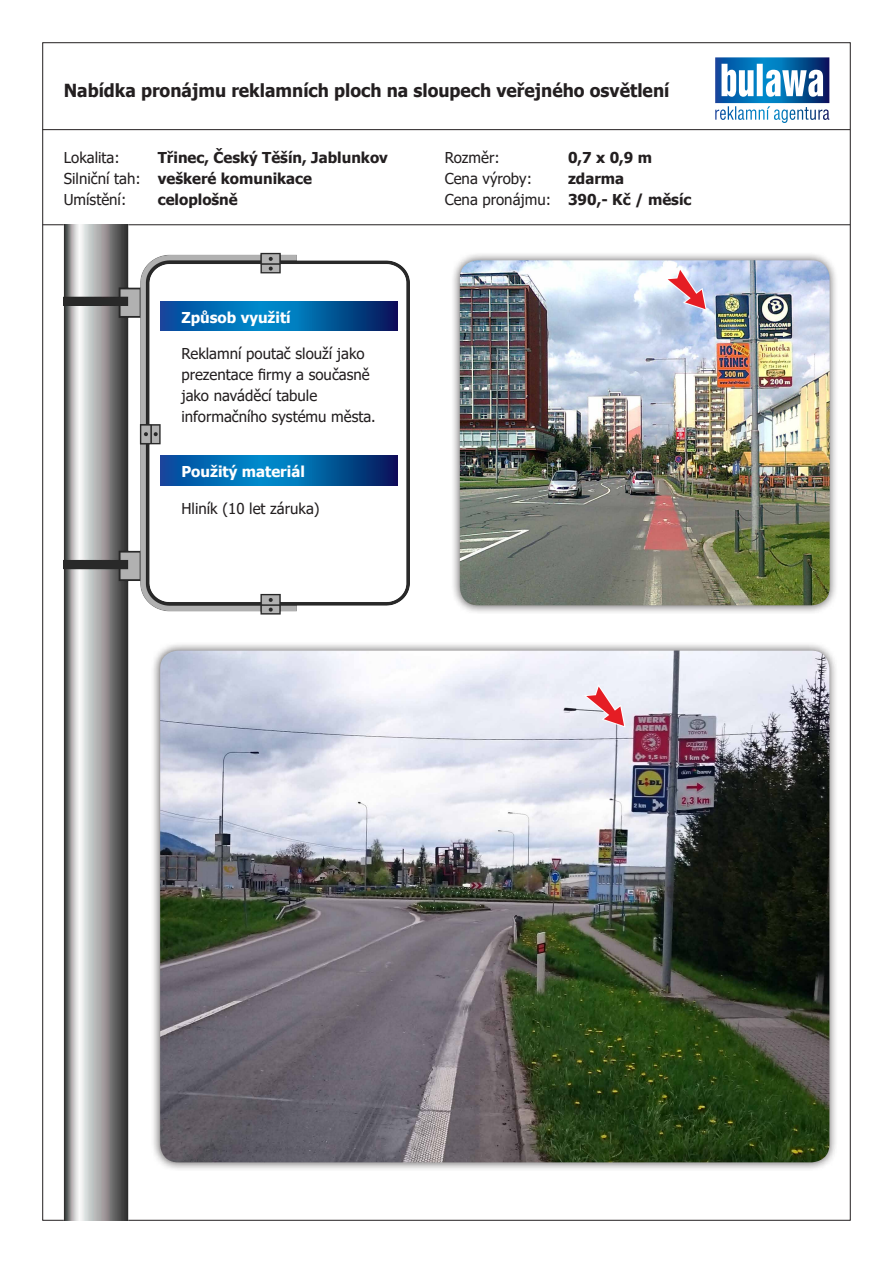
<style>
.page{position:relative;width:893px;height:1263px;background:#fff}
.page>*{position:absolute;margin:0;border:0;box-sizing:border-box;transform-origin:0 0}
.t1{font:700 18px "Tahoma";color:#231f20}
.t2{font:15px/21px "Tahoma";color:#231f20}
.t3{font:700 15px "Tahoma";color:#231f20}
.t4{font:700 15px "Tahoma";color:#fff}
</style>
<div class="page">
<svg style="left:715px;top:57px;width:114px;height:63px"></svg>
<hr style="left:43px;top:224px;width:807px;height:1px;background:#231f20">
<hr style="left:43px;top:129px;width:807px;height:1px;background:#231f20">
<img style="left:64px;top:225px;width:345px;height:995px">
<svg style="left:160px;top:301px;width:238px;height:30px;background:#025ea3"></svg>
<svg style="left:160px;top:455px;width:238px;height:30px;background:#025ea3"></svg>
<div style="left:151px;top:641px;width:687px;height:530px;background:#231f20;opacity:.75"></div>
<img style="left:160px;top:651px;width:669px;height:511px">
<div style="left:450px;top:251px;width:388px;height:363px;background:#231f20;opacity:.75"></div>
<img style="left:460px;top:260px;width:370px;height:345px">
<svg style="left:665px;top:267px;width:42px;height:44px;background:#d6acbd"></svg>
<svg style="left:584px;top:684px;width:41px;height:43px;background:#e8b4bc"></svg>
<p class="t1" style="left:64px;top:78px;width:607px">Nabídka pronájmu reklamních ploch na sloupech veřejného osvětlení</p>
<p class="t2" style="left:64px;top:148px;width:58px">Lokalita:</p>
<p class="t2" style="left:64px;top:169px;width:79px">Silniční tah:</p>
<p class="t2" style="left:64px;top:190px;width:64px">Umístění:</p>
<p class="t3" style="left:158px;top:147px;width:232px">Třinec, Český Těšín, Jablunkov</p>
<p class="t3" style="left:158px;top:168px;width:156px">veškeré komunikace</p>
<p class="t3" style="left:158px;top:189px;width:82px">celoplošně</p>
<p class="t4" style="left:181px;top:307px;width:111px">Způsob využití</p>
<p class="t2" style="left:181px;top:344px;width:190px">Reklamní poutač slouží jako prezentace firmy a současně jako naváděcí tabule</p>
<p class="t2" style="left:181px;top:407px;width:196px">informačního systému města.</p>
<p class="t4" style="left:181px;top:461px;width:125px">Použitý materiál</p>
<p class="t2" style="left:181px;top:499px;width:140px">Hliník (10 let záruka)</p>
<p class="t2" style="left:445px;top:148px;width:57px">Rozměr:</p>
<p class="t2" style="left:445px;top:169px;width:89px">Cena výroby:</p>
<p class="t2" style="left:445px;top:190px;width:108px">Cena pronájmu:</p>
<p class="t3" style="left:568px;top:147px;width:86px">0,7 x 0,9 m</p>
<p class="t3" style="left:568px;top:168px;width:58px">zdarma</p>
<p class="t3" style="left:568px;top:189px;width:125px">390,- Kč / měsíc</p>
</div>
